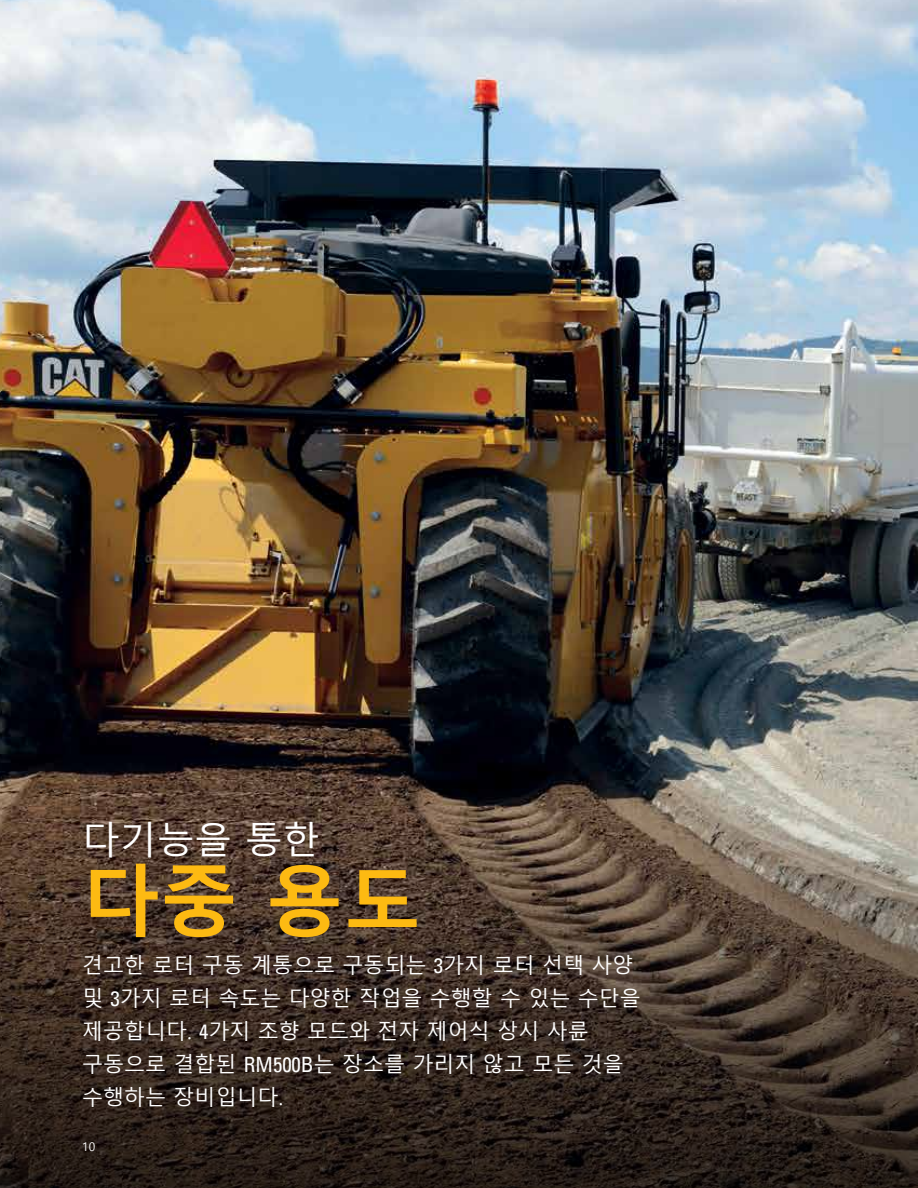
<style>
.page{position:relative;width:918px;height:1188px;background:#fff}
.page>*{position:absolute;margin:0;border:0;box-sizing:border-box;transform-origin:0 0}
.t1{font:700 78px "Malgun Gothic";color:#fdba12}
.t2{font:37.5px "Malgun Gothic";color:#fff}
.t3{font:21px/33px "Malgun Gothic";color:#fff}
.t4{font:12px "Malgun Gothic";color:#fff}
.s1{font-family:"Univers LT";font-stretch:condensed}
</style>
<div class="page">
<img style="left:0;top:0;width:918px;height:815px">
<svg style="left:0;top:815px;width:918px;height:373px;background:#44352c"></svg>
<h2 class="t2" style="left:82px;top:819px;width:240px">다기능을 통한</h2>
<h1 class="t1" style="left:82px;top:856px;width:341px">다중 용도</h1>
<p class="t3" style="left:82px;top:949px;width:560px">견고한 로터 구동 계통으로 구동되는 <span class="s1">3</span>가지 로터 선택 사양 및 <span class="s1">3</span>가지 로터 속도는 다양한 작업을 수행할 수 있는 수단을 제공합니다. <span class="s1">4</span>가지 조향 모드와 전자 제어식 상시 사륜 구동으로 결합된 <span class="s1">RM500B</span>는 장소를 가리지 않고 모든 것을 수행하는 장비입니다.</p>
<p class="t4" style="left:82px;top:1139px;width:15px">10</p>
</div>
